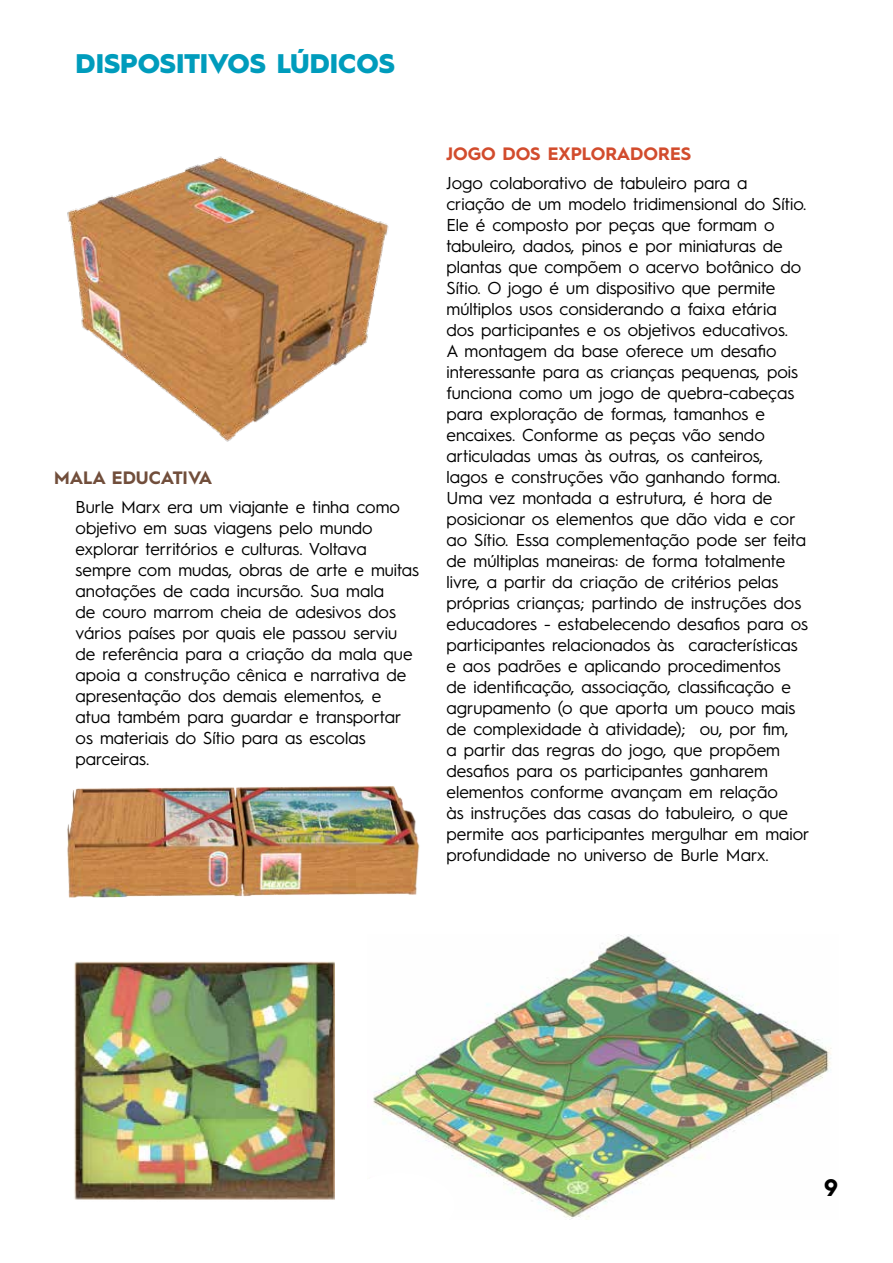
<style>
.page{position:relative;width:893px;height:1263px;background:#fff}
.page>*{position:absolute;margin:0;border:0;box-sizing:border-box;transform-origin:0 0}
.t1{font:900 27px "Hurme Geometric Sans 1";color:#009cbc}
.t2{font:700 24px "Hurme Geometric Sans 1";color:#000}
.t3{font:700 18px "Hurme Geometric Sans 1";color:#d24c2d}
.t4{font:700 18px "Hurme Geometric Sans 1";color:#714e3b}
.t5{font:17.25px/21px "Hurme Geometric Sans 1";color:#000}
</style>
<div class="page">
<img style="left:67px;top:156px;width:322px;height:286px">
<img style="left:373px;top:934px;width:459px;height:285px">
<div style="left:345px;top:1173px;width:110px;height:65px;background:#fff;border-radius:50%"></div>
<img style="left:67px;top:786px;width:353px;height:112px">
<img style="left:74px;top:961px;width:260px;height:239px">
<h1 class="t1" style="left:76px;top:44px;width:321px">DISPOSITIVOS LÚDICOS</h1>
<p class="t4" style="left:54px;top:465px;width:160px">MALA EDUCATIVA</p>
<p class="t5" style="left:76px;top:495px;width:345px">Burle Marx era um viajante e tinha como objetivo em suas viagens pelo mundo explorar territórios e culturas. Voltava sempre com mudas, obras de arte e muitas anotações de cada incursão. Sua mala<br>de couro marrom cheia de adesivos dos vários países por quais ele passou serviu de referência para a criação da mala que apoia a construção cênica e narrativa de apresentação dos demais elementos, e atua também para guardar e transportar os materiais do Sítio para as escolas parceiras.</p>
<p class="t3" style="left:446px;top:141px;width:246px">JOGO DOS EXPLORADORES</p>
<p class="t5" style="left:446px;top:171px;width:364px">Jogo colaborativo de tabuleiro para a criação de um modelo tridimensional do Sítio.<br>Ele é composto por peças que formam o tabuleiro, dados, pinos e por miniaturas de plantas que compõem o acervo botânico do Sítio. O jogo é um dispositivo que permite múltiplos usos considerando a faixa etária<br>dos participantes e os objetivos educativos.<br>A montagem da base oferece um desafio interessante para as crianças pequenas, pois funciona como um jogo de quebra-cabeças para exploração de formas, tamanhos e encaixes. Conforme as peças vão sendo articuladas umas às outras, os canteiros,<br>lagos e construções vão ganhando forma.<br>Uma vez montada a estrutura, é hora de posicionar os elementos que dão vida e cor ao Sítio. Essa complementação pode ser feita de múltiplas maneiras: de forma totalmente livre, a partir da criação de critérios pelas próprias crianças; partindo de instruções dos educadores - estabelecendo desafios para os participantes relacionados às características e aos padrões e aplicando procedimentos<br>de identificação, associação, classificação e agrupamento (o que aporta um pouco mais de complexidade à atividade); ou, por fim,<br>a partir das regras do jogo, que propõem desafios para os participantes ganharem elementos conforme avançam em relação<br>às instruções das casas do tabuleiro, o que permite aos participantes mergulhar em maior profundidade no universo de Burle Marx.</p>
<h2 class="t2" style="left:824px;top:1171px;width:15px">9</h2>
</div>
